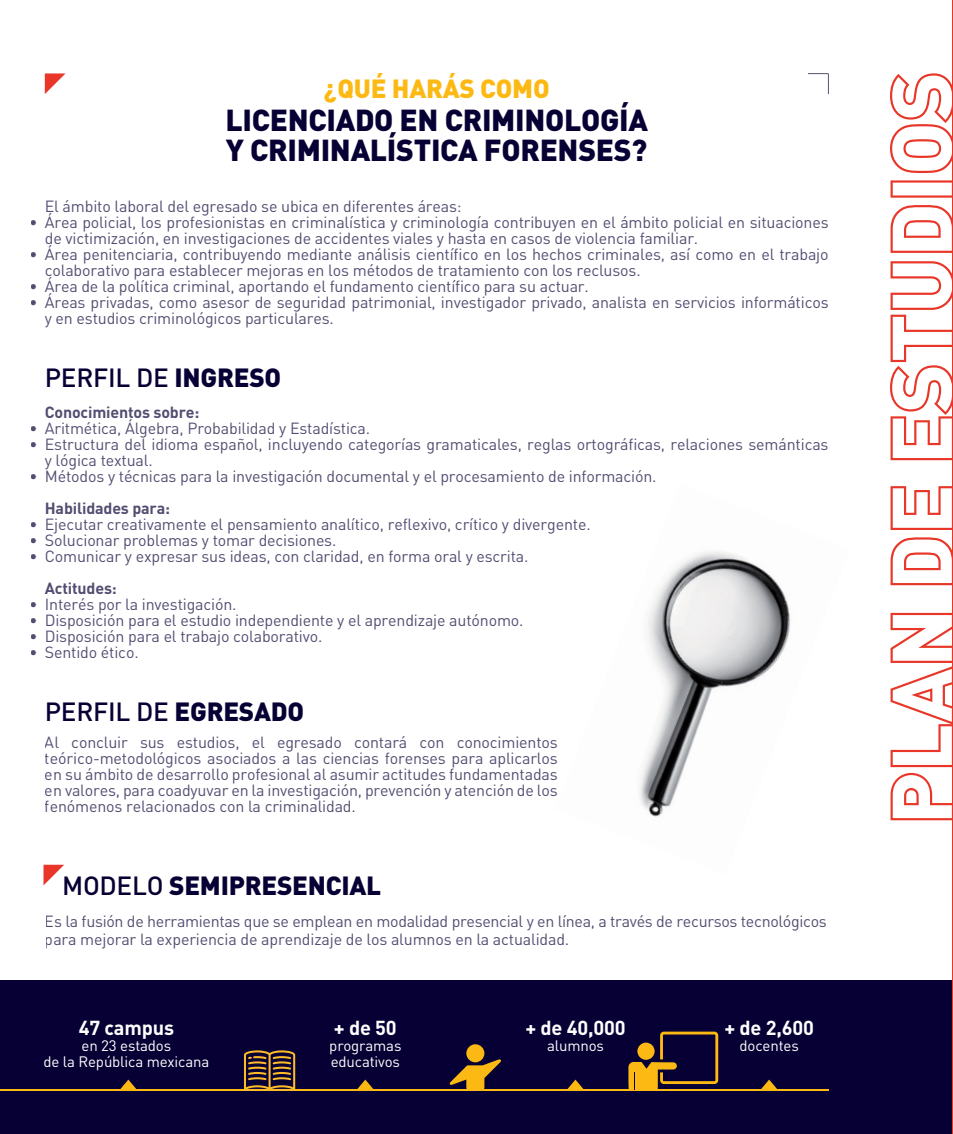
<style>
.page{position:relative;width:953px;height:1134px;background:#fff}
.page>*{position:absolute;margin:0;border:0;box-sizing:border-box;transform-origin:0 0}
.t1{font:900 30px/30px "DIN Pro";letter-spacing:-.01em;color:#070034}
.t2{font:500 26px "DIN Pro";letter-spacing:-.01em;color:#070034}
.t3{font:900 26px "DIN Pro";letter-spacing:-.01em;color:#070034}
.t4{font:900 26px "DIN Pro";letter-spacing:-.01em;color:#fdb913}
.t5{font:700 20px "DIN Pro";letter-spacing:-.01em;color:#fff}
.t6{font:16px/16px "DIN Pro";letter-spacing:-.01em;color:#070034}
.t7{font:700 16px "DIN Pro";letter-spacing:-.01em;color:#070034}
.t8{font:15px/16px "DIN Pro";letter-spacing:-.01em;color:#fff;text-align:center}
.s1{font-weight:900}
.s2{font-weight:500}
</style>
<div class="page">
<img style="left:639px;top:551px;width:152px;height:266px">
<div style="left:0;top:981px;width:952px;height:153px;background:#070034"></div>
<hr style="left:0;top:1089px;width:828px;height:2px;background:#fdb913">
<svg style="left:120px;top:1079px;width:16px;height:10px"></svg>
<svg style="left:357px;top:1079px;width:16px;height:10px"></svg>
<svg style="left:567px;top:1079px;width:17px;height:10px"></svg>
<svg style="left:761px;top:1079px;width:16px;height:10px"></svg>
<div style="left:466px;top:1044px;width:18px;height:18px;background:#fdb913;border-radius:50%"></div>
<svg style="left:450px;top:1059px;width:51px;height:30px"></svg>
<svg style="left:244px;top:1050px;width:51px;height:41px"></svg>
<svg style="left:628px;top:1031px;width:90px;height:59px"></svg>
<svg style="left:890px;top:773px;width:62px;height:47px"></svg>
<svg style="left:890px;top:613px;width:62px;height:154px"></svg>
<svg style="left:890px;top:537px;width:62px;height:48px"></svg>
<svg style="left:890px;top:486px;width:62px;height:44px"></svg>
<svg style="left:890px;top:261px;width:62px;height:199px"></svg>
<svg style="left:890px;top:205px;width:62px;height:48px"></svg>
<svg style="left:890px;top:180px;width:62px;height:18px"></svg>
<svg style="left:890px;top:73px;width:62px;height:100px"></svg>
<hr style="left:952px;top:0;width:1px;height:1134px;background:#e83728">
<svg style="left:45px;top:73px;width:20px;height:21px"></svg>
<svg style="left:807px;top:73px;width:21px;height:21px"></svg>
<svg style="left:43px;top:865px;width:21px;height:20px"></svg>
<h2 class="t4" style="left:324px;top:67px;width:227px">¿QUÉ HARÁS COMO</h2>
<h1 class="t1" style="left:225px;top:101px;width:424px">LICENCIADO EN CRIMINOLOGÍA<br>Y CRIMINALÍSTICA FORENSES?</h1>
<p class="t6" style="left:45px;top:197px;width:418px">El ámbito laboral del egresado se ubica en diferentes áreas:</p>
<p class="t6" style="left:45px;top:213px;width:785px;text-indent:-15px">• Área policial, los profesionistas en criminalística y criminología contribuyen en el ámbito policial en situaciones de victimización, en investigaciones de accidentes viales y hasta en casos de violencia familiar.</p>
<p class="t6" style="left:45px;top:245px;width:785px;text-indent:-15px">• Área penitenciaria, contribuyendo mediante análisis científico en los hechos criminales, así como en el trabajo colaborativo para establecer mejoras en los métodos de tratamiento con los reclusos.</p>
<p class="t6" style="left:30px;top:277px;width:560px">• Área de la política criminal, aportando el fundamento científico para su actuar.</p>
<p class="t6" style="left:45px;top:293px;width:785px;text-indent:-15px">• Áreas privadas, como asesor de seguridad patrimonial, investigador privado, analista en servicios informáticos y en estudios criminológicos particulares.</p>
<h2 class="t2" style="left:45px;top:356px;width:238px">PERFIL DE <span class="s1">INGRESO</span></h2>
<p class="t7" style="left:45px;top:399px;width:156px">Conocimientos sobre:</p>
<p class="t6" style="left:30px;top:419px;width:342px">• Aritmética, Álgebra, Probabilidad y Estadística.</p>
<p class="t6" style="left:45px;top:435px;width:785px;text-indent:-15px">• Estructura del idioma español, incluyendo categorías gramaticales, reglas ortográficas, relaciones semánticas y lógica textual.</p>
<p class="t6" style="left:30px;top:467px;width:628px">• Métodos y técnicas para la investigación documental y el procesamiento de información.</p>
<p class="t7" style="left:45px;top:495px;width:127px">Habilidades para:</p>
<p class="t6" style="left:30px;top:515px;width:562px">• Ejecutar creativamente el pensamiento analítico, reflexivo, crítico y divergente.</p>
<p class="t6" style="left:30px;top:531px;width:308px">• Solucionar problemas y tomar decisiones.</p>
<p class="t6" style="left:30px;top:547px;width:500px">• Comunicar y expresar sus ideas, con claridad, en forma oral y escrita.</p>
<p class="t7" style="left:45px;top:575px;width:73px">Actitudes:</p>
<p class="t6" style="left:30px;top:595px;width:208px">• Interés por la investigación.</p>
<p class="t6" style="left:30px;top:611px;width:495px">• Disposición para el estudio independiente y el aprendizaje autónomo.</p>
<p class="t6" style="left:30px;top:627px;width:294px">• Disposición para el trabajo colaborativo.</p>
<p class="t6" style="left:30px;top:643px;width:110px">• Sentido ético.</p>
<h2 class="t2" style="left:45px;top:690px;width:261px">PERFIL DE <span class="s1">EGRESADO</span></h2>
<p class="t6" style="left:45px;top:733px;width:514px;text-align:justify">Al concluir sus estudios, el egresado contará con conocimientos teórico-metodológicos asociados a las ciencias forenses para aplicarlos en su ámbito de desarrollo profesional al asumir actitudes fundamentadas en valores, para coadyuvar en la investigación, prevención y atención de los fenómenos relacionados con la criminalidad.</p>
<h2 class="t3" style="left:62px;top:864px;width:320px"><span class="s2">MODELO</span> SEMIPRESENCIAL</h2>
<p class="t6" style="left:45px;top:910px;width:783px;line-height:18px">Es la fusión de herramientas que se emplean en modalidad presencial y en línea, a través de recursos tecnológicos para mejorar la experiencia de aprendizaje de los alumnos en la actualidad.</p>
<p class="t5" style="left:79px;top:1011px;width:97px">47 campus</p>
<p class="t8" style="left:43px;top:1036px;width:167px">en 23 estados<br>de la República mexicana</p>
<p class="t5" style="left:334px;top:1011px;width:64px">+ de 50</p>
<p class="t8" style="left:329px;top:1036px;width:74px;text-align:left">programas educativos</p>
<p class="t5" style="left:525px;top:1011px;width:102px">+ de 40,000</p>
<p class="t8" style="left:547px;top:1036px;width:58px">alumnos</p>
<p class="t5" style="left:724px;top:1011px;width:91px">+ de 2,600</p>
<p class="t8" style="left:739px;top:1036px;width:61px">docentes</p>
</div>
